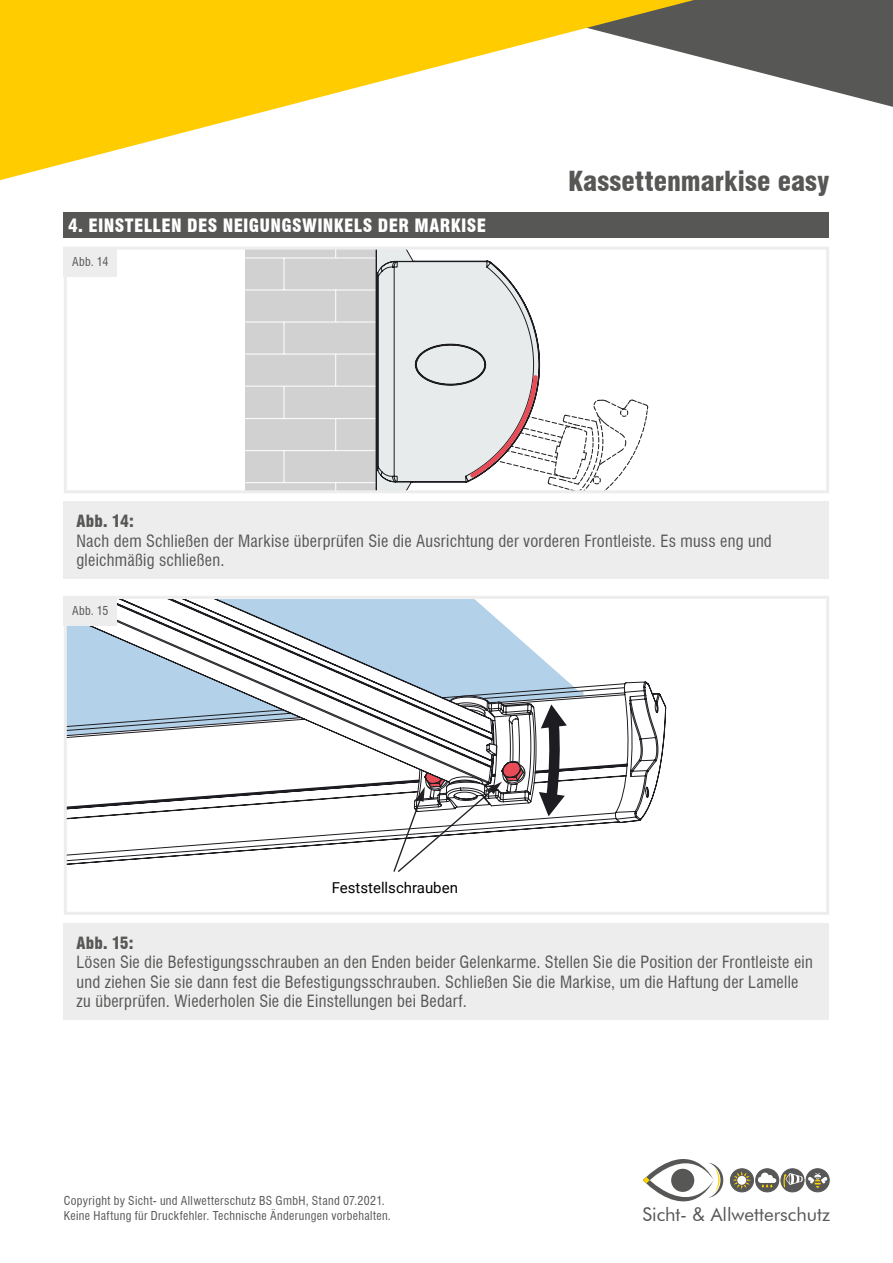
<style>
.page{position:relative;width:893px;height:1263px;background:#fff}
.page>*{position:absolute;margin:0;border:0;box-sizing:border-box;transform-origin:0 0}
.t1{font:900 condensed 27px "Swiss 721 BT";letter-spacing:.005em;color:#575756}
.t2{font:18.75px "Futura BT";color:#575756}
.t3{font:900 condensed 18px "Swiss 721 BT";letter-spacing:.015em;color:#fff}
.t4{font:condensed 16.5px/19.5px "Swiss 721 BT";letter-spacing:.015em;color:#575756}
.t5{font:900 condensed 16.5px "Swiss 721 BT";letter-spacing:.005em;color:#575756}
.t6{font:15px "Roboto";color:#000}
.t7{font:condensed 12px/15px "Swiss 721 BT";letter-spacing:.03em;color:#575756}
</style>
<div class="page">
<svg style="left:743px;top:0;width:150px;height:107px;fill:#575756"></svg>
<svg style="left:0;top:0;width:743px;height:181px"></svg>
<div style="left:806px;top:1169px;width:23px;height:23px;background:#585757;border-radius:50%"></div>
<div style="left:806px;top:1168px;width:24px;height:24px;border:1px solid #575756;border-radius:50%"></div>
<div style="left:730px;top:1169px;width:23px;height:23px;background:#585757;border-radius:50%"></div>
<div style="left:730px;top:1168px;width:24px;height:24px;border:1px solid #575756;border-radius:50%"></div>
<svg style="left:733px;top:1171px;width:18px;height:18px"></svg>
<div style="left:737px;top:1176px;width:9px;height:9px;background:#fff;border-radius:50%"></div>
<div style="left:756px;top:1169px;width:23px;height:23px;background:#585757;border-radius:50%"></div>
<div style="left:755px;top:1168px;width:24px;height:24px;border:1px solid #575756;border-radius:50%"></div>
<svg style="left:758px;top:1172px;width:18px;height:15px"></svg>
<div style="left:781px;top:1169px;width:23px;height:23px;background:#585757;border-radius:50%"></div>
<div style="left:780px;top:1168px;width:24px;height:24px;border:1px solid #575756;border-radius:50%"></div>
<svg style="left:643px;top:1159px;width:80px;height:42px"></svg>
<div style="left:671px;top:1169px;width:23px;height:23px;background:#575756;border-radius:50%"></div>
<svg style="left:783px;top:1173px;width:44px;height:15px"></svg>
<svg style="left:584px;top:681px;width:82px;height:145px"></svg>
<svg style="left:68px;top:600px;width:516px;height:272px"></svg>
<div style="left:64px;top:596px;width:765px;height:319px;border:3px solid #ededed"></div>
<div style="left:64px;top:596px;width:53px;height:30px;background:#ededed"></div>
<div style="left:64px;top:923px;width:765px;height:97px;background:#ededed"></div>
<div style="left:64px;top:213px;width:765px;height:25px;background:#575756"></div>
<div style="left:245px;top:248px;width:131px;height:244px;background:#d1d1d1"></div>
<hr style="left:245px;top:258px;width:131px;height:1px;background:#fff">
<hr style="left:245px;top:290px;width:131px;height:1px;background:#fff">
<hr style="left:245px;top:322px;width:131px;height:1px;background:#fff">
<hr style="left:245px;top:354px;width:131px;height:1px;background:#fff">
<hr style="left:245px;top:386px;width:131px;height:1px;background:#fff">
<hr style="left:284px;top:258px;width:1px;height:32px;background:#fff">
<hr style="left:284px;top:322px;width:1px;height:32px;background:#fff">
<hr style="left:284px;top:386px;width:1px;height:32px;background:#fff">
<hr style="left:335px;top:290px;width:1px;height:32px;background:#fff">
<hr style="left:335px;top:354px;width:1px;height:32px;background:#fff">
<hr style="left:245px;top:418px;width:131px;height:1px;background:#fff">
<hr style="left:245px;top:450px;width:131px;height:1px;background:#fff">
<hr style="left:245px;top:482px;width:131px;height:1px;background:#fff">
<hr style="left:284px;top:451px;width:1px;height:32px;background:#fff">
<hr style="left:335px;top:418px;width:1px;height:32px;background:#fff">
<svg style="left:376px;top:251px;width:272px;height:238px"></svg>
<div style="left:64px;top:247px;width:765px;height:246px;border:3px solid #ededed"></div>
<div style="left:64px;top:247px;width:53px;height:29px;background:#ededed"></div>
<div style="left:64px;top:502px;width:765px;height:77px;background:#ededed"></div>
<p class="t3" style="left:68px;top:215px;width:420px">4. EINSTELLEN DES NEIGUNGSWINKELS DER MARKISE</p>
<p class="t7" style="left:72px;top:254px;width:38px">Abb. 14</p>
<h1 class="t1" style="left:568px;top:165px;width:262px">Kassettenmarkise easy</h1>
<p class="t5" style="left:77px;top:511px;width:59px">Abb. 14:</p>
<p class="t4" style="left:77px;top:531px;width:697px">Nach dem Schließen der Markise überprüfen Sie die Ausrichtung der vorderen Frontleiste. Es muss eng und gleichmäßig schließen.</p>
<p class="t7" style="left:72px;top:603px;width:38px">Abb. 15</p>
<p class="t6" style="left:332px;top:877px;width:128px">Feststellschrauben</p>
<p class="t5" style="left:77px;top:933px;width:59px">Abb. 15:</p>
<p class="t4" style="left:77px;top:952px;width:738px">Lösen Sie die Befestigungsschrauben an den Enden beider Gelenkarme. Stellen Sie die Position der Frontleiste ein und ziehen Sie sie dann fest die Befestigungsschrauben. Schließen Sie die Markise, um die Haftung der Lamelle zu überprüfen. Wiederholen Sie die Einstellungen bei Bedarf.</p>
<p class="t7" style="left:64px;top:1193px;width:329px">Copyright by Sicht- und Allwetterschutz BS GmbH, Stand 07.2021.<br>Keine Haftung für Druckfehler. Technische Änderungen vorbehalten.</p>
<p class="t2" style="left:642px;top:1203px;width:189px">Sicht- &amp; Allwetterschutz</p>
</div>
